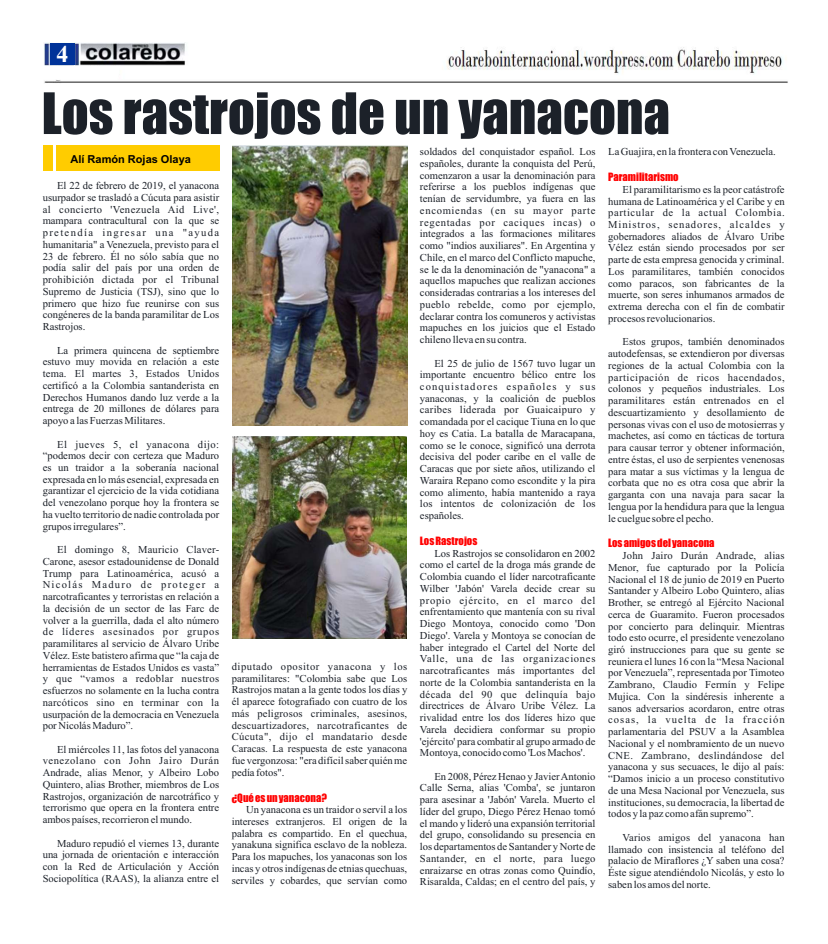
<style>
.page{position:relative;width:828px;height:944px;background:#fff}
.page>*{position:absolute;margin:0;border:0;box-sizing:border-box;transform-origin:0 0}
.t1{font:52.7px "Impact";color:#1c2129}
.t2{font:700 24px "Times New Roman";color:#fff}
.t3{font:700 11px "Arial";color:#000}
.t4{font:10.6px/11.7px "Times New Roman";color:#1c2129;text-align:justify}
.t5{font:10.6px "Impact";color:#f00}
</style>
<div class="page">
<img style="left:44px;top:42px;width:744px;height:41px">
<div style="left:43px;top:146px;width:176px;height:25px;background:#fc0"></div>
<hr style="left:53px;top:143px;width:3px;height:30px;background:#fff">
<img style="left:232px;top:146px;width:175px;height:280px">
<img style="left:232px;top:436px;width:175px;height:202px">
<div style="left:50px;top:44px;width:24px;height:21px;background:#039"></div>
<h2 class="t2" style="left:57px;top:46px;width:13px">4</h2>
<h1 class="t1" style="left:42px;top:92px;width:630px">Los rastrojos de un yanacona</h1>
<p class="t3" style="left:71px;top:155px;width:122px">Alí Ramón Rojas Olaya</p>
<p class="t4" style="left:43px;top:181px;width:178px;text-indent:14px">El 22 de febrero de 2019, el yanacona usurpador se trasladó a Cúcuta para asistir al concierto 'Venezuela Aid Live', mampara contracultural con la que se pretendía ingresar una "ayuda humanitaria" a Venezuela, previsto para el 23 de febrero. Él no sólo sabía que no podía salir del país por una orden de prohibición dictada por el Tribunal Supremo de Justicia (TSJ), sino que lo primero que hizo fue reunirse con sus congéneres de la banda paramilitar de Los Rastrojos.</p>
<p class="t4" style="left:43px;top:345px;width:178px;text-indent:14px">La primera quincena de septiembre estuvo muy movida en relación a este tema. El martes 3, Estados Unidos certificó a la Colombia santanderista en Derechos Humanos dando luz verde a la entrega de 20 millones de dólares para apoyo a las Fuerzas Militares.</p>
<p class="t4" style="left:43px;top:439px;width:178px;text-indent:14px">El jueves 5, el yanacona dijo: “podemos decir con certeza que Maduro es un traidor a la soberanía nacional expresada en lo más esencial, expresada en garantizar el ejercicio de la vida cotidiana del venezolano porque hoy la frontera se ha vuelto territorio de nadie controlada por grupos irregulares”.</p>
<p class="t4" style="left:43px;top:545px;width:178px;text-indent:14px">El domingo 8, Mauricio Claver-Carone, asesor estadounidense de Donald Trump para Latinoamérica, acusó a Nicolás Maduro de proteger a narcotraficantes y terroristas en relación a la decisión de un sector de las Farc de volver a la guerrilla, dada el alto número de líderes asesinados por grupos paramilitares al servicio de Álvaro Uribe Vélez. Este batistero afirma que “la caja de herramientas de Estados Unidos es vasta” y que “vamos a redoblar nuestros esfuerzos no solamente en la lucha contra narcóticos sino en terminar con la usurpación de la democracia en Venezuela por Nicolás Maduro”.</p>
<p class="t4" style="left:43px;top:744px;width:178px;text-indent:14px">El miércoles 11, las fotos del yanacona venezolano con John Jairo Durán Andrade, alias Menor, y Albeiro Lobo Quintero, alias Brother, miembros de Los Rastrojos, organización de narcotráfico y terrorismo que opera en la frontera entre ambos países, recorrieron el mundo.</p>
<p class="t4" style="left:43px;top:838px;width:178px;text-indent:14px">Maduro repudió el viernes 13, durante una jornada de orientación e interacción con la Red de Articulación y Acción Sociopolítica (RAAS), la alianza entre el</p>
<p class="t4" style="left:232px;top:662px;width:177px">diputado opositor yanacona y los paramilitares: "Colombia sabe que Los Rastrojos matan a la gente todos los días y él aparece fotografiado con cuatro de los más peligrosos criminales, asesinos, descuartizadores, narcotraficantes de Cúcuta", dijo el mandatario desde Caracas. La respuesta de este yanacona fue vergonzosa: "era difícil saber quién me pedía fotos".</p>
<p class="t4" style="left:232px;top:805px;width:177px;text-indent:14px">Un yanacona es un traidor o servil a los intereses extranjeros. El origen de la palabra es compartido. En el quechua, yanakuna significa esclavo de la nobleza.<br>Para los mapuches, los yanaconas son los incas y otros indígenas de etnias quechuas, serviles y cobardes, que servían como</p>
<p class="t5" style="left:232px;top:793px;width:97px">¿Qué es un yanacona?</p>
<p class="t4" style="left:420px;top:147px;width:177px">soldados del conquistador español. Los españoles, durante la conquista del Perú, comenzaron a usar la denominación para referirse a los pueblos indígenas que tenían de servidumbre, ya fuera en las encomiendas (en su mayor parte regentadas por caciques incas) o integrados a las formaciones militares como "indios auxiliares". En Argentina y Chile, en el marco del Conflicto mapuche, se le da la denominación de "yanacona" a aquellos mapuches que realizan acciones consideradas contrarias a los intereses del pueblo rebelde, como por ejemplo, declarar contra los comuneros y activistas mapuches en los juicios que el Estado chileno lleva en su contra.</p>
<p class="t4" style="left:420px;top:358px;width:177px;text-indent:14px">El 25 de julio de 1567 tuvo lugar un importante encuentro bélico entre los conquistadores españoles y sus yanaconas, y la coalición de pueblos caribes liderada por Guaicaipuro y comandada por el cacique Tiuna en lo que hoy es Catia. La batalla de Maracapana, como se le conoce, significó una derrota decisiva del poder caribe en el valle de Caracas que por siete años, utilizando el Waraira Repano como escondite y la pira como alimento, había mantenido a raya los intentos de colonización de los españoles.</p>
<p class="t4" style="left:420px;top:548px;width:177px;text-indent:14px">Los Rastrojos se consolidaron en 2002 como el cartel de la droga más grande de Colombia cuando el líder narcotraficante Wilber 'Jabón' Varela decide crear su propio ejército, en el marco del enfrentamiento que mantenía con su rival Diego Montoya, conocido como 'Don Diego'. Varela y Montoya se conocían de haber integrado el Cartel del Norte del Valle, una de las organizaciones narcotraficantes más importantes del norte de la Colombia santanderista en la década del 90 que delinquía bajo directrices de Álvaro Uribe Vélez. La rivalidad entre los dos líderes hizo que Varela decidiera conformar su propio 'ejército' para combatir al grupo armado de Montoya, conocido como 'Los Machos'.</p>
<p class="t4" style="left:420px;top:771px;width:177px;text-indent:14px">En 2008, Pérez Henao y Javier Antonio Calle Serna, alias 'Comba', se juntaron para asesinar a 'Jabón' Varela. Muerto el líder del grupo, Diego Pérez Henao tomó el mando y lideró una expansión territorial del grupo, consolidando su presencia en los departamentos de Santander y Norte de Santander, en el norte, para luego enraizarse en otras zonas como Quindío, Risaralda, Caldas; en el centro del país, y</p>
<p class="t5" style="left:420px;top:537px;width:59px">Los Rastrojos</p>
<p class="t4" style="left:608px;top:147px;width:169px">La Guajira, en la frontera con Venezuela.</p>
<p class="t4" style="left:608px;top:184px;width:178px;text-indent:14px">El paramilitarismo es la peor catástrofe humana de Latinoamérica y el Caribe y en particular de la actual Colombia.<br>Ministros, senadores, alcaldes y gobernadores aliados de Álvaro Uribe Vélez están siendo procesados por ser parte de esta empresa genocida y criminal.<br>Los paramilitares, también conocidos como paracos, son fabricantes de la muerte, son seres inhumanos armados de extrema derecha con el fin de combatir procesos revolucionarios.</p>
<p class="t4" style="left:608px;top:337px;width:178px;text-indent:14px">Estos grupos, también denominados autodefensas, se extendieron por diversas regiones de la actual Colombia con la participación de ricos hacendados, colonos y pequeños industriales. Los paramilitares están entrenados en el descuartizamiento y desollamiento de personas vivas con el uso de motosierras y machetes, así como en tácticas de tortura para causar terror y obtener información, entre éstas, el uso de serpientes venenosas para matar a sus víctimas y la lengua de corbata que no es otra cosa que abrir la garganta con una navaja para sacar la lengua por la hendidura para que la lengua le cuelgue sobre el pecho.</p>
<p class="t4" style="left:608px;top:551px;width:178px;text-indent:14px">John Jairo Durán Andrade, alias Menor, fue capturado por la Policía Nacional el 18 de junio de 2019 en Puerto Santander y Albeiro Lobo Quintero, alias Brother, se entregó al Ejército Nacional cerca de Guaramito. Fueron procesados por concierto para delinquir. Mientras todo esto ocurre, el presidente venezolano giró instrucciones para que su gente se reuniera el lunes 16 con la “Mesa Nacional por Venezuela”, representada por Timoteo Zambrano, Claudio Fermín y Felipe Mujica. Con la sindéresis inherente a sanos adversarios acordaron, entre otras cosas, la vuelta de la fracción parlamentaria del PSUV a la Asamblea Nacional y el nombramiento de un nuevo CNE. Zambrano, deslindándose del yanacona y sus secuaces, le dijo al país: “Damos inicio a un proceso constitutivo de una Mesa Nacional por Venezuela, sus instituciones, su democracia, la libertad de todos y la paz como afán supremo”.</p>
<p class="t4" style="left:608px;top:832px;width:178px;text-indent:14px">Varios amigos del yanacona han llamado con insistencia al teléfono del palacio de Miraflores ¿Y saben una cosa?<br>Éste sigue atendiéndolo Nicolás, y esto lo saben los amos del norte.</p>
<p class="t5" style="left:608px;top:173px;width:72px">Paramilitarismo</p>
<p class="t5" style="left:608px;top:539px;width:108px">Los amigos del yanacona</p>
</div>
